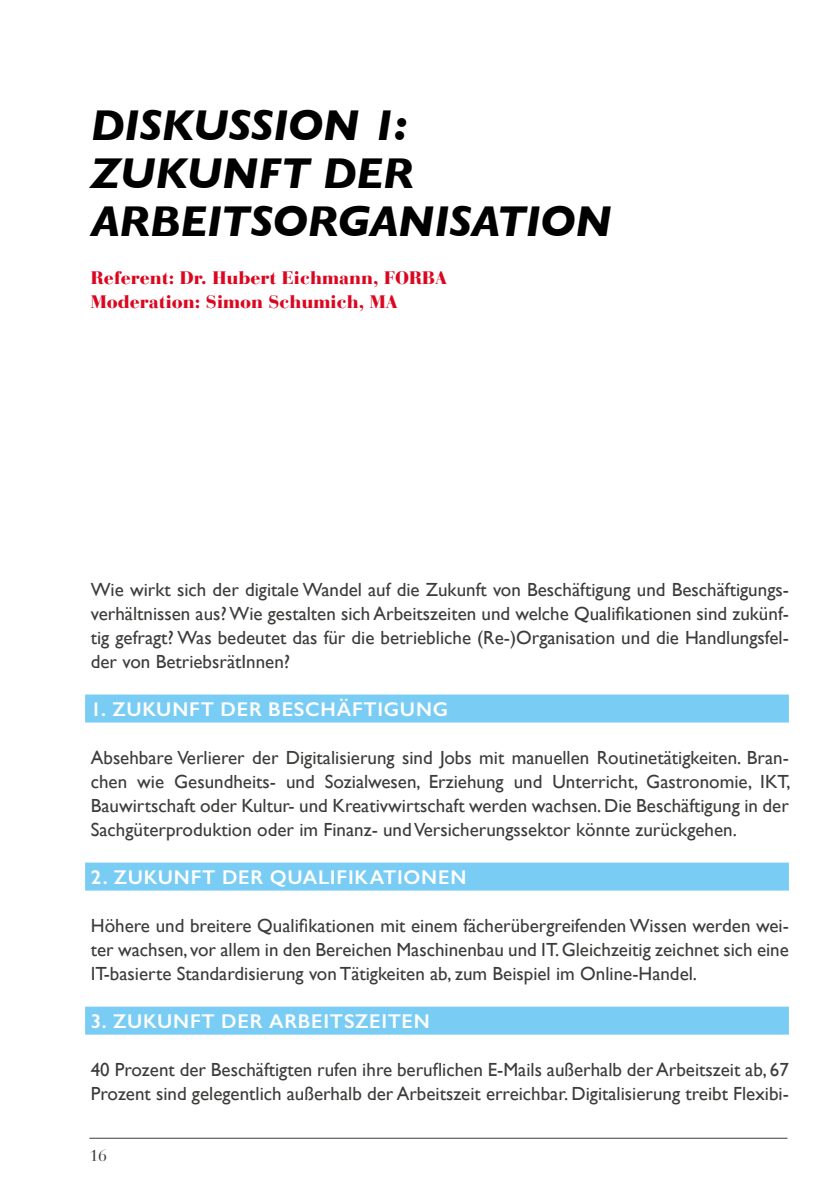
<style>
.page{position:relative;width:840px;height:1191px;background:#fff}
.page>*{position:absolute;margin:0;border:0;box-sizing:border-box;transform-origin:0 0}
.t1{font:italic 700 44px/48px "Gill Sans";letter-spacing:-.015em;color:#000}
.t2{font:600 20px "Gill Sans";letter-spacing:.04em;color:#fff}
.t3{font:19px/24px "Gill Sans";color:#3c3c3b;text-align:justify}
.t4{font:900 18px/24px "Bauer Bodoni Std";color:#db0720}
.t5{font:16px "Bauer Bodoni Std";color:#3c3c3b}
</style>
<div class="page">
<hr style="left:89px;top:1137px;width:698px;height:1px;background:#3c3c3b">
<div style="left:85px;top:694px;width:703px;height:28px;background:#79cdf4"></div>
<div style="left:85px;top:862px;width:703px;height:28px;background:#79cdf4"></div>
<div style="left:85px;top:1006px;width:703px;height:28px;background:#79cdf4"></div>
<h1 class="t1" style="left:91px;top:100px;width:522px">DISKUSSION 1:<br>ZUKUNFT DER<br>ARBEITSORGANISATION</h1>
<p class="t4" style="left:91px;top:265px;width:358px">Referent: Dr. Hubert Eichmann, FORBA<br>Moderation: Simon Schumich, MA</p>
<p class="t3" style="left:91px;top:577px;width:699px">Wie wirkt sich der digitale Wandel auf die Zukunft von Beschäftigung und Beschäftigungs&shy;verhältnissen aus? Wie gestalten sich Arbeitszeiten und welche Qualifikationen sind zukünf&shy;tig gefragt? Was bedeutet das für die betriebliche (Re-)Organisation und die Handlungsfel&shy;der von BetriebsrätInnen?</p>
<p class="t2" style="left:91px;top:697px;width:358px">1. ZUKUNFT DER BESCHÄFTIGUNG</p>
<p class="t3" style="left:91px;top:745px;width:701px">Absehbare Verlierer der Digitalisierung sind Jobs mit manuellen Routinetätigkeiten. Bran&shy;chen wie Gesundheits- und Sozialwesen, Erziehung und Unterricht, Gastronomie, IKT, Bauwirtschaft oder Kultur- und Kreativwirtschaft werden wachsen. Die Beschäftigung in der Sachgüterproduktion oder im Finanz- und Versicherungssektor könnte zurückgehen.</p>
<p class="t2" style="left:91px;top:865px;width:377px">2. ZUKUNFT DER QUALIFIKATIONEN</p>
<p class="t3" style="left:91px;top:913px;width:699px">Höhere und breitere Qualifikationen mit einem fächerübergreifenden Wissen werden wei&shy;ter wachsen, vor allem in den Bereichen Maschinenbau und IT. Gleichzeitig zeichnet sich eine IT-basierte Standardisierung von Tätigkeiten ab, zum Beispiel im Online-Handel.</p>
<p class="t2" style="left:91px;top:1009px;width:340px">3. ZUKUNFT DER ARBEITSZEITEN</p>
<p class="t3" style="left:91px;top:1057px;width:699px">40 Prozent der Beschäftigten rufen ihre beruflichen E-Mails außerhalb der Arbeitszeit ab, 67<br>Prozent sind gelegentlich außerhalb der Arbeitszeit erreichbar. Digitalisierung treibt Flexibi-</p>
<p class="t5" style="left:89px;top:1146px;width:19px">16</p>
</div>
